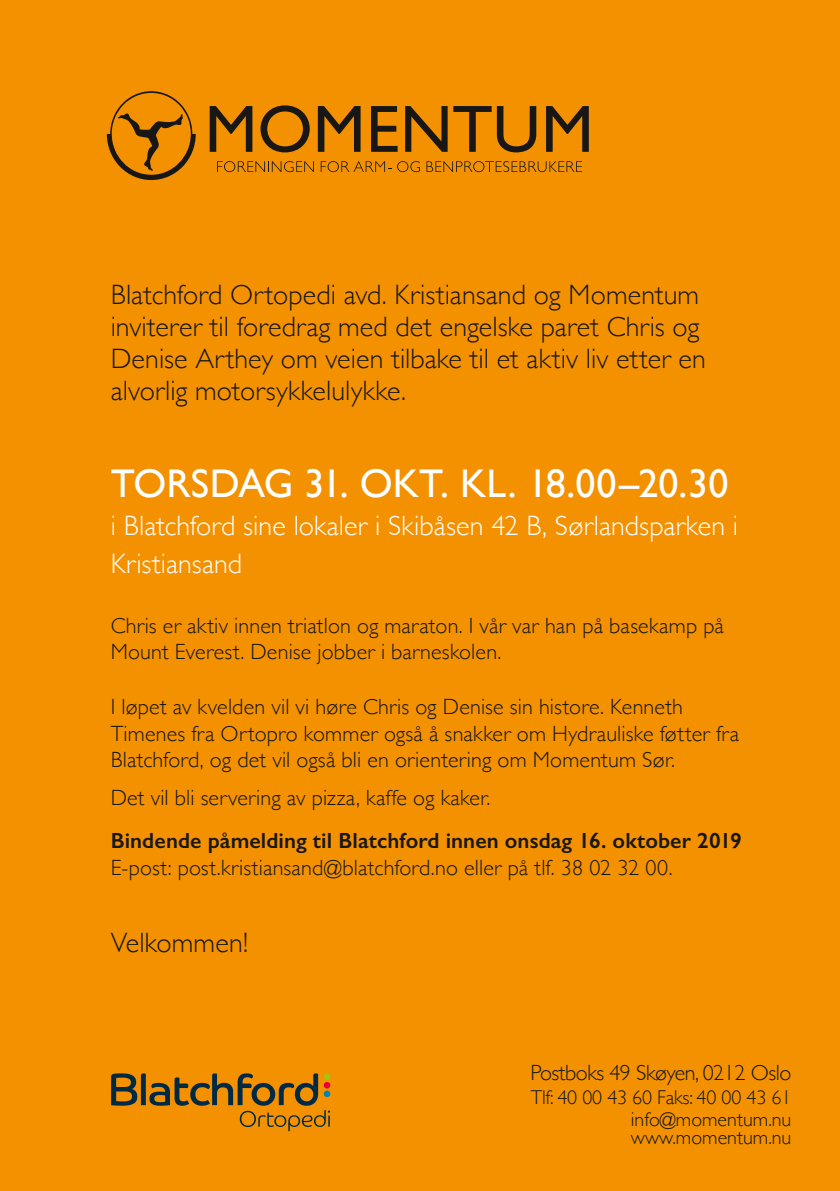
<style>
.page{position:relative;width:840px;height:1191px;background:#fff}
.page>*{position:absolute;margin:0;border:0;box-sizing:border-box;transform-origin:0 0}
.t1{font:40px "Gill Sans";color:#fff}
.t2{font:300 28px/32px "Gill Sans";letter-spacing:.005em;color:#181716}
.t3{font:300 28px/38px "Gill Sans";letter-spacing:.005em;color:#fff}
.t4{font:300 22px/26.4px "Gill Sans";letter-spacing:.01em;color:#181716}
.t5{font:600 22px "Gill Sans";letter-spacing:.005em;color:#181716}
.t6{font:300 22px "Gill Sans";letter-spacing:-.02em;color:#181716}
.t7{font:300 20px/22px "Gill Sans";color:#181716;text-align:right}
</style>
<div class="page">
<div style="left:0;top:0;width:839px;height:1191px;background:#f39100"></div>
<svg style="left:209px;top:106px;width:43px;height:46px"></svg>
<svg style="left:260px;top:105px;width:49px;height:47px"></svg>
<svg style="left:317px;top:106px;width:43px;height:46px"></svg>
<svg style="left:371px;top:106px;width:26px;height:46px"></svg>
<svg style="left:405px;top:106px;width:42px;height:46px"></svg>
<svg style="left:453px;top:106px;width:83px;height:46px"></svg>
<svg style="left:546px;top:106px;width:42px;height:46px"></svg>
<svg style="left:217px;top:161px;width:97px;height:11px"></svg>
<svg style="left:320px;top:161px;width:71px;height:11px"></svg>
<svg style="left:397px;top:161px;width:23px;height:11px"></svg>
<svg style="left:426px;top:161px;width:155px;height:11px"></svg>
<svg style="left:107px;top:91px;width:89px;height:89px"></svg>
<svg style="left:111px;top:1073px;width:219px;height:58px"></svg>
<p class="t2" style="left:111px;top:277px;width:596px">Blatchford Ortopedi avd. Kristiansand og Momentum inviterer til foredrag med det engelske paret Chris og Denise Arthey om veien tilbake til et aktiv liv etter en alvorlig motorsykkelulykke.</p>
<h1 class="t1" style="left:111px;top:459px;width:619px">TORSDAG 31. OKT. KL. 18.00–20.30</h1>
<p class="t3" style="left:111px;top:505px;width:628px">i Blatchford sine lokaler i Skibåsen 42 B, Sørlandsparken i<br>Kristiansand</p>
<p class="t4" style="left:111px;top:611px;width:614px">Chris er aktiv innen triatlon og maraton. I vår var han på basekamp på<br>Mount Everest. Denise jobber i barneskolen.</p>
<p class="t4" style="left:111px;top:693px;width:629px">I løpet av kvelden vil vi høre Chris og Denise sin histore. Kenneth<br>Timenes fra Ortopro kommer også å snakker om Hydrauliske føtter fra<br>Blatchford, og det vil også bli en orientering om Momentum Sør.</p>
<p class="t4" style="left:111px;top:783px;width:381px">Det vil bli servering av pizza, kaffe og kaker.</p>
<p class="t5" style="left:111px;top:827px;width:632px">Bindende påmelding til Blatchford innen onsdag 16. oktober 2019</p>
<p class="t4" style="left:111px;top:853px;width:563px">E-post: post.kristiansand@blatchford.no eller på tlf. 38 02 32 00.</p>
<p class="t2" style="left:111px;top:925px;width:139px">Velkommen!</p>
<p class="t6" style="left:530px;top:1055px;width:262px">Postboks 49 Skøyen, 0212 Oslo</p>
<p class="t7" style="left:530px;top:1085px;width:262px">Tlf: 40 00 43 60 Faks: 40 00 43 61 info@momentum.nu</p>
<p class="t7" style="left:630px;top:1125px;width:162px">www.momentum.nu</p>
</div>
